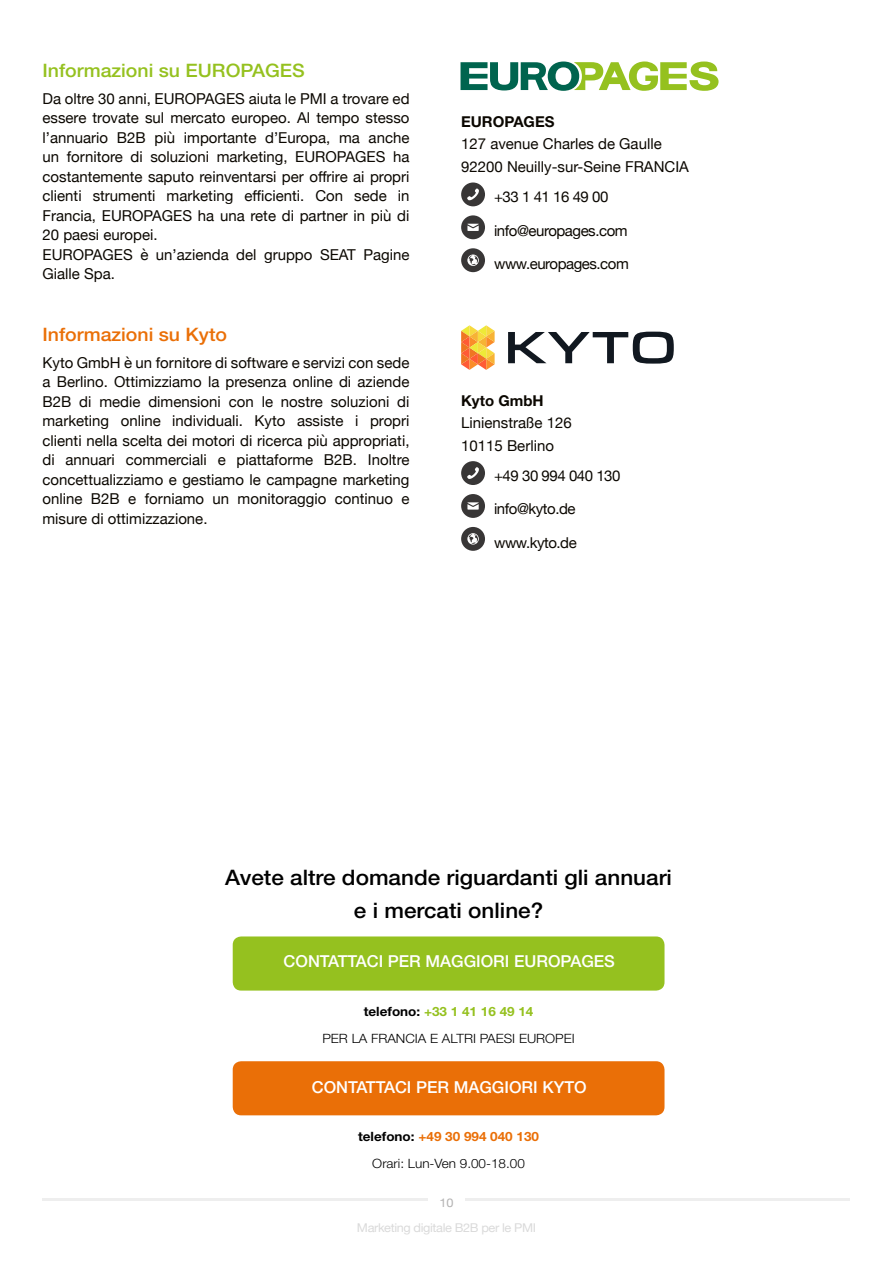
<style>
.page{position:relative;width:893px;height:1263px;background:#fff}
.page>*{position:absolute;margin:0;border:0;box-sizing:border-box;transform-origin:0 0}
.t1{font:500 21.3px/33px "Helvetica Neue";color:#000;text-align:center;scale:1.05 1}
.t2{font:500 18.6px "Helvetica Neue";color:#95c11f;scale:1.05 1}
.t3{font:500 18.6px "Helvetica Neue";color:#ea6f07;scale:1.05 1}
.t4{font:500 16.5px "Helvetica Neue";color:#fff}
.t5{font:15px/19.5px "Helvetica Neue";color:#0b0700}
.t6{font:15px "Helvetica Neue";letter-spacing:-.03em;color:#0b0700}
.t7{font:700 15px "Helvetica Neue";color:#0b0700}
.t8{font:300 12.9px/27px "Helvetica Neue";color:#000;text-align:center;scale:1.05 1}
.t9{font:12.15px "Helvetica Neue";letter-spacing:-.03em;color:#dadada;scale:1.05 1}
.t10{font:12.15px "Helvetica Neue";color:#b3b2b2;scale:1.05 1}
.s1{font-weight:700}
.s2{font-weight:700;color:#95c11f}
.s3{font-weight:700;color:#ea6f07}
</style>
<div class="page">
<hr style="left:43px;top:1198px;width:807px;height:3px;background:#eee">
<div style="left:428px;top:1190px;width:37px;height:19px;background:#fff"></div>
<div style="left:461px;top:182px;width:24px;height:24px;background:#383636;border-radius:50%"></div>
<svg style="left:467px;top:189px;width:12px;height:11px"></svg>
<div style="left:461px;top:215px;width:24px;height:24px;background:#383636;border-radius:50%"></div>
<svg style="left:467px;top:224px;width:12px;height:7px"></svg>
<div style="left:461px;top:248px;width:24px;height:24px;background:#383636;border-radius:50%"></div>
<svg style="left:467px;top:254px;width:12px;height:12px"></svg>
<svg style="left:460px;top:61px;width:258px;height:30px"></svg>
<svg style="left:508px;top:332px;width:166px;height:32px"></svg>
<svg style="left:461px;top:325px;width:34px;height:45px;background:#f7b45d"></svg>
<div style="left:461px;top:461px;width:24px;height:24px;background:#383636;border-radius:50%"></div>
<svg style="left:467px;top:467px;width:12px;height:12px"></svg>
<div style="left:461px;top:494px;width:24px;height:24px;background:#383636;border-radius:50%"></div>
<svg style="left:467px;top:502px;width:12px;height:8px"></svg>
<div style="left:461px;top:527px;width:24px;height:24px;background:#383636;border-radius:50%"></div>
<svg style="left:467px;top:533px;width:12px;height:12px"></svg>
<div style="left:233px;top:1061px;width:431px;height:54px;background:#ea6f07;border-radius:9px"></div>
<div style="left:233px;top:936px;width:431px;height:54px;background:#95c11f;border-radius:9px"></div>
<p class="t2" style="left:43px;top:59px;width:251px">Informazioni su EUROPAGES</p>
<p class="t5" style="left:43px;top:89px;width:369px">Da oltre 30 anni, EUROPAGES aiuta le PMI a trovare ed essere trovate sul mercato europeo. Al tempo stesso l’annuario B2B più importante d’Europa, ma anche un fornitore di soluzioni marketing, EUROPAGES ha costantemente saputo reinventarsi per offrire ai propri clienti strumenti marketing efficienti. Con sede in Francia, EUROPAGES ha una rete di partner in più di 20 paesi europei.<br>EUROPAGES è un’azienda del gruppo SEAT Pagine Gialle Spa.</p>
<p class="t3" style="left:43px;top:323px;width:177px">Informazioni su Kyto</p>
<p class="t5" style="left:43px;top:353px;width:368px;text-align:justify">Kyto GmbH è un fornitore di software e servizi con sede a Berlino. Ottimizziamo la presenza online di aziende B2B di medie dimensioni con le nostre soluzioni di marketing online individuali. Kyto assiste i propri clienti nella scelta dei motori di ricerca più appropriati, di annuari commerciali e piattaforme B2B. Inoltre concettualizziamo e gestiamo le campagne marketing online B2B e forniamo un monitoraggio continuo e misure di ottimizzazione.</p>
<p class="t7" style="left:461px;top:112px;width:95px">EUROPAGES</p>
<p class="t5" style="left:461px;top:134px;width:229px;line-height:22.5px">127 avenue Charles de Gaulle<br>92200 Neuilly-sur-Seine FRANCIA</p>
<p class="t5" style="left:494px;top:188px;width:116px">+33 1 41 16 49 00</p>
<p class="t6" style="left:494px;top:219px;width:135px">info@europages.com</p>
<p class="t6" style="left:494px;top:253px;width:136px">www.europages.com</p>
<p class="t7" style="left:461px;top:391px;width:84px">Kyto GmbH</p>
<p class="t5" style="left:461px;top:412px;width:112px;line-height:22.5px">Linienstraße 126<br>10115 Berlino</p>
<p class="t6" style="left:494px;top:465px;width:128px">+49 30 994 040 130</p>
<p class="t6" style="left:494px;top:498px;width:83px">info@kyto.de</p>
<p class="t6" style="left:494px;top:532px;width:84px">www.kyto.de</p>
<h1 class="t1" style="left:225px;top:861px;width:427px">Avete altre domande riguardanti gli annuari e i mercati online?</h1>
<p class="t4" style="left:284px;top:951px;width:333px">CONTATTACI PER MAGGIORI EUROPAGES</p>
<p class="t8" style="left:322px;top:997px;width:242px"><span class="s1">telefono:</span> <span class="s2">+33 1 41 16 49 14<br></span>PER LA FRANCIA E ALTRI PAESI EUROPEI</p>
<p class="t4" style="left:312px;top:1077px;width:276px">CONTATTACI PER MAGGIORI KYTO</p>
<p class="t8" style="left:358px;top:1122px;width:174px"><span class="s1">telefono:</span> <span class="s3">+49 30 994 040 130<br></span>Orari: Lun-Ven 9.00-18.00</p>
<p class="t10" style="left:439px;top:1193px;width:15px">10</p>
<p class="t9" style="left:357px;top:1219px;width:172px">Marketing digitale B2B per le PMI</p>
</div>
